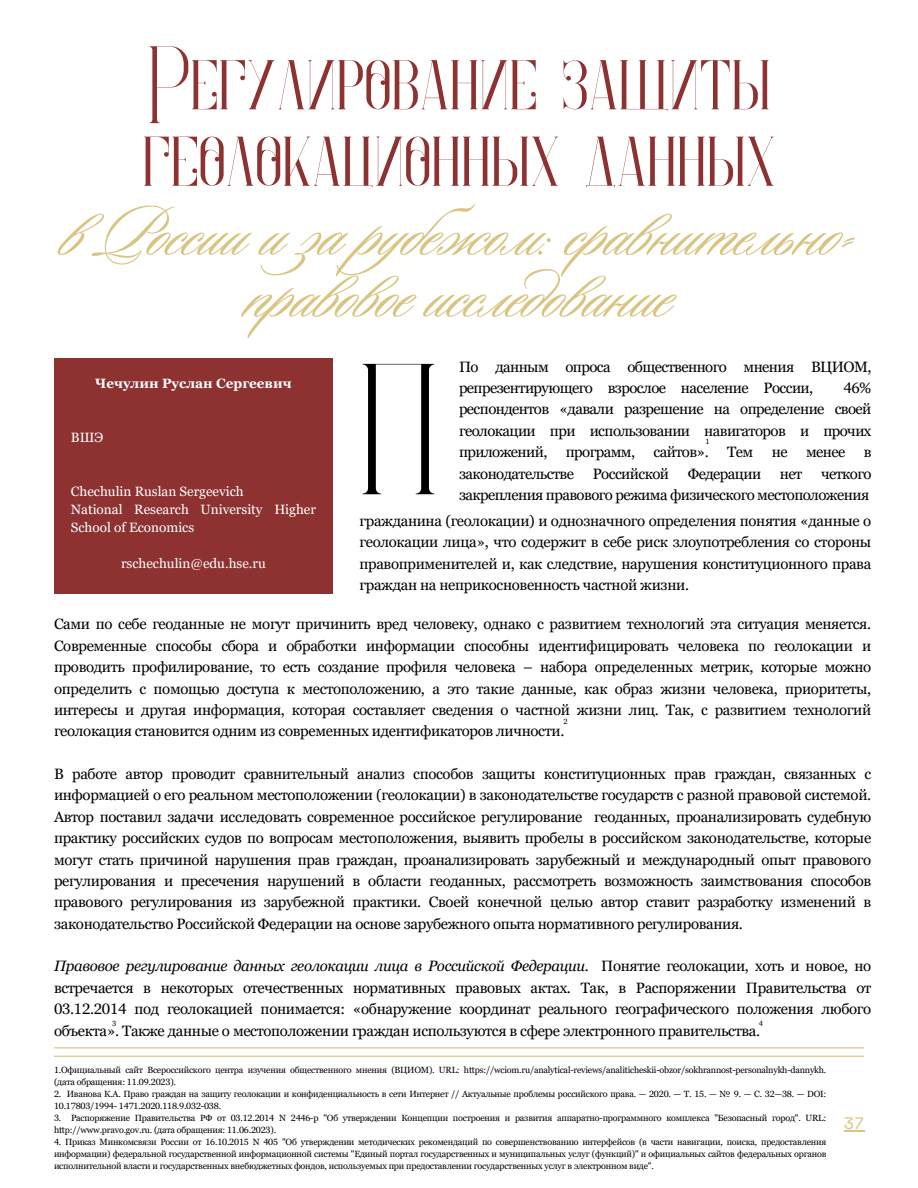
<style>
.page{position:relative;width:918px;height:1188px;background:#fff}
.page>*{position:absolute;margin:0;border:0;box-sizing:border-box;transform-origin:0 0}
.t1{font:152.7px "Enchants";color:#000}
.t2{font:90px/76.5px "Enchants";color:#8d3131}
.t3{font:73.5px/61.8px "Sloop Script Pro";color:#d9c481;text-align:center}
.t4{font:16.5px "Space Mono";color:#d9c481}
.t5{font:15px/21.3px "Georgia Pro";letter-spacing:-.035em;color:#000;text-align:justify}
.t6{font:13.5px/18px "Georgia Pro";color:#fff}
.t7{font:700 13.5px "Georgia Pro";color:#fff}
.t8{font:9px/12px "Georgia Pro";letter-spacing:-.02em;color:#000}
.t9{font:7.5px "Georgia Pro";color:#000}
.s1{font-style:italic}
</style>
<div class="page">
<div style="left:54px;top:358px;width:279px;height:236px;background:#8d3131"></div>
<svg style="left:844px;top:1130px;width:20px;height:1px"></svg>
<hr style="left:54px;top:1047px;width:810px;height:1px;background:#d9c481">
<hr style="left:54px;top:1056px;width:810px;height:1px;background:#d9c481">
<h5 class="t2" style="left:142px;top:45px;width:635px">Регулирование защиты геолокационных данных</h5>
<p class="t3" style="left:62px;top:209px;width:796px">в России и за рубежом: сравнительно&shy;правовое исследование</p>
<h4 class="t7" style="left:95px;top:376px;width:198px">Чечулин Руслан Сергеевич</h4>
<h3 class="t6" style="left:71px;top:428px;width:34px">ВШЭ</h3>
<h5 class="t6" style="left:71px;top:482px;width:247px">Chechulin Ruslan Sergeevich<br>National Research University Higher<br>School of Economics</h5>
<h5 class="t6" style="left:121px;top:554px;width:146px">rschechulin@edu.hse.ru</h5>
<h5 class="t1" style="left:360px;top:359px;width:80px">П</h5>
<h5 class="t5" style="left:459px;top:356px;width:414px">По данным опроса общественного мнения ВЦИОМ, репрезентирующего взрослое население России,</h5>
<h5 class="t5" style="left:459px;top:377px;width:414px;text-indent:385px">46% респондентов «давали разрешение на определение своей геолокации при использовании навигаторов и прочих приложений, программ, сайтов». Тем не менее в законодательстве</h5>
<h5 class="t9" style="left:706px;top:437px;width:6px">1</h5>
<h5 class="t5" style="left:593px;top:463px;width:78px">Российской</h5>
<h5 class="t5" style="left:688px;top:463px;width:75px">Федерации</h5>
<h5 class="t5" style="left:780px;top:463px;width:24px">нет</h5>
<h5 class="t5" style="left:821px;top:463px;width:52px">четкого</h5>
<h5 class="t5" style="left:459px;top:484px;width:412px">закрепления правового режима физического местоположения</h5>
<h5 class="t5" style="left:360px;top:510px;width:513px">гражданина (геолокации) и однозначного определения понятия «данные о геолокации лица», что содержит в себе риск злоупотребления со стороны правоприменителей и, как следствие, нарушения конституционного права граждан на неприкосновенность частной жизни.</h5>
<h1 class="t5" style="left:54px;top:614px;width:819px">Сами по себе геоданные не могут причинить вред человеку, однако с развитием технологий эта ситуация меняется.<br>Современные способы сбора и обработки информации способны идентифицировать человека по геолокации и проводить профилирование, то есть создание профиля человека – набора определенных метрик, которые можно определить с помощью доступа к местоположению, а это такие данные, как образ жизни человека, приоритеты, интересы и другая информация, которая составляет сведения о частной жизни лиц. Так, с развитием технологий геолокация становится одним из современных идентификаторов личности.</h1>
<h2 class="t5" style="left:54px;top:763px;width:819px">В работе автор проводит сравнительный анализ способов защиты конституционных прав граждан, связанных с информацией о его реальном местоположении (геолокации) в законодательстве государств с разной правовой системой.<br>Автор поставил задачи исследовать современное российское регулирование геоданных, проанализировать судебную практику российских судов по вопросам местоположения, выявить пробелы в российском законодательстве, которые могут стать причиной нарушения прав граждан, проанализировать зарубежный и международный опыт правового регулирования и пресечения нарушений в области геоданных, рассмотреть возможность заимствования способов правового регулирования из зарубежной практики. Своей конечной целью автор ставит разработку изменений в законодательство Российской Федерации на основе зарубежного опыта нормативного регулирования.</h2>
<p class="t5" style="left:54px;top:956px;width:819px"><span class="s1">Правовое регулирование данных геолокации лица в Российской Федерации.</span> Понятие геолокации, хоть и новое, но встречается в некоторых отечественных нормативных правовых актах. Так, в Распоряжении Правительства от 03.12.2014 под геолокацией понимается: «обнаружение координат реального географического положения любого объекта». Также данные о местоположении граждан используются в сфере электронного правительства.</p>
<p class="t9" style="left:563px;top:717px;width:6px">2</p>
<p class="t9" style="left:112px;top:1019px;width:6px">3</p>
<p class="t9" style="left:759px;top:1019px;width:6px">4</p>
<p class="t8" style="left:54px;top:1064px;width:774px">1.Официальный сайт Всероссийского центра изучения общественного мнения (ВЦИОМ). URL: https://wciom.ru/analytical-reviews/analiticheskii-obzor/sokhrannost-personalnykh-dannykh. (дата обращения: 11.09.2023).</p>
<p class="t8" style="left:54px;top:1088px;width:774px">2. Иванова К.А. Право граждан на защиту геолокации и конфиденциальность в сети Интернет // Актуальные проблемы российского права. — 2020. — Т. 15. — № 9. — С. 32—38. — DOI:<br>10.17803/1994- 1471.2020.118.9.032-038.</p>
<p class="t8" style="left:54px;top:1112px;width:774px">3. Распоряжение Правительства РФ от 03.12.2014 N 2446-р "Об утверждении Концепции построения и развития аппаратно-программного комплекса "Безопасный город". URL: http://www.pravo.gov.ru. (дата обращения: 11.06.2023).</p>
<p class="t8" style="left:54px;top:1136px;width:774px;text-align:justify">4. Приказ Минкомсвязи России от 16.10.2015 N 405 "Об утверждении методических рекомендаций по совершенствованию интерфейсов (в части навигации, поиска, предоставления информации) федеральной государственной информационной системы "Единый портал государственных и муниципальных услуг (функций)" и официальных сайтов федеральных органов исполнительной власти и государственных внебюджетных фондов, используемых при предоставлении государственных услуг в электронном виде".</p>
<p class="t4" style="left:844px;top:1110px;width:22px">37</p>
</div>
